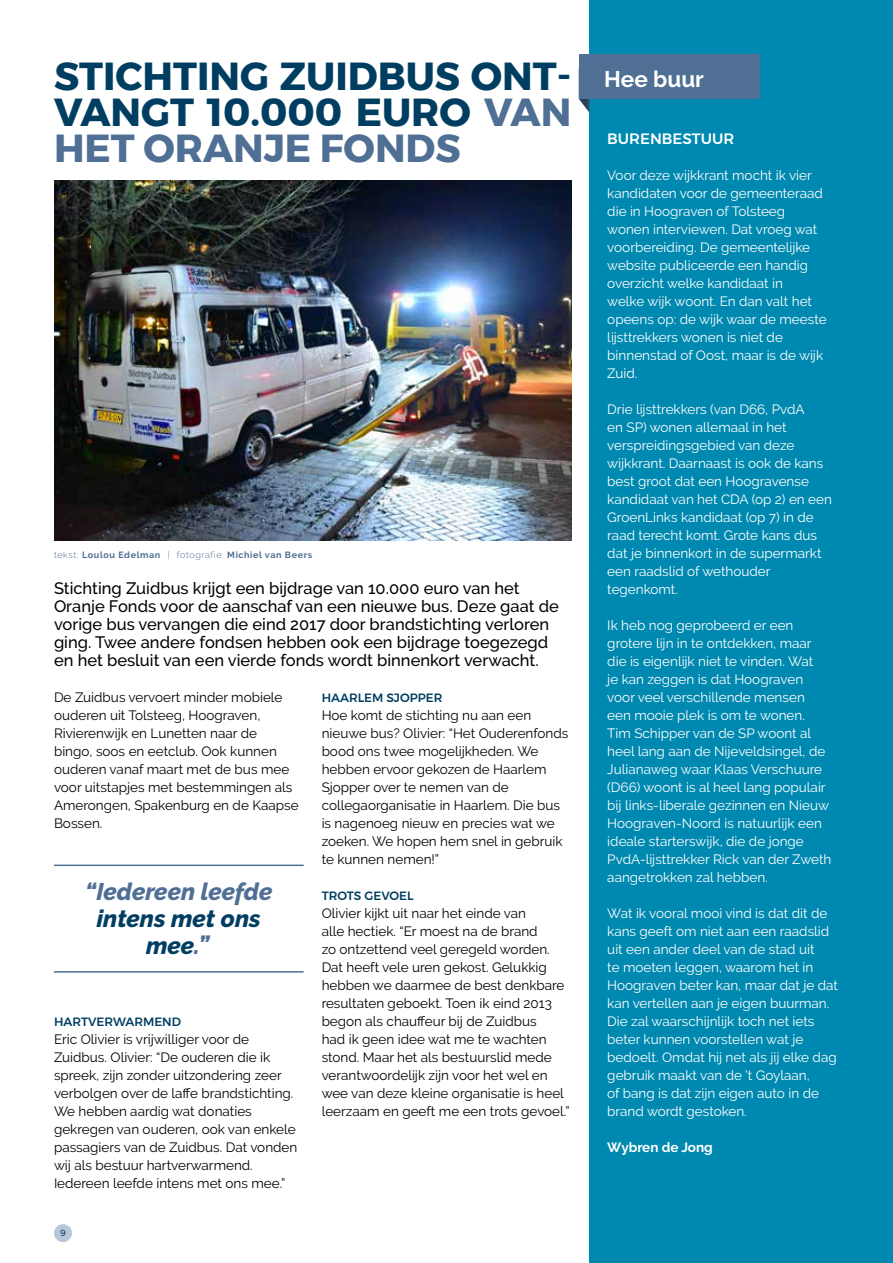
<style>
.page{position:relative;width:893px;height:1263px;background:#fff}
.page>*{position:absolute;margin:0;border:0;box-sizing:border-box;transform-origin:0 0}
.t1{font:700 39px/36px "Montserrat";color:#003e61}
.t2{font:italic 800 24px/27px "Raleway";color:#003e61;text-align:center}
.t3{font:italic 800 24px "Raleway";color:#4f6f94}
.t4{font:500 16.5px/18px "Raleway";color:#000}
.t5{font:500 15px "Montserrat";color:#fff}
.t6{font:13.5px/18px "Raleway";color:#fff}
.t7{font:13.5px/18px "Raleway";color:#000}
.t8{font:700 13.5px "Raleway";color:#fff}
.t9{font:500 12px "Montserrat";color:#003e61}
.t10{font:700 9px "Raleway";letter-spacing:.07em;color:#4f6f94}
.t11{font:9px "Montserrat";color:#003e61}
.s1{font-family:"Raleway";font-size:22.5px;color:#fff}
.s2{color:#4f6f94}
.s3{font-weight:300}
</style>
<div class="page">
<div style="left:589px;top:0;width:304px;height:1263px;background:#0089b0"></div>
<svg style="left:579px;top:99px;width:10px;height:13px"></svg>
<div style="left:579px;top:54px;width:181px;height:45px;background:#4f6f94"></div>
<hr style="left:54px;top:864px;width:250px;height:2px;background:#4f6f94">
<hr style="left:54px;top:971px;width:250px;height:2px;background:#4f6f94">
<img style="left:54px;top:180px;width:517px;height:360px">
<div style="left:54px;top:1224px;width:18px;height:18px;background:#b6c7d9;border-radius:50%"></div>
<h1 class="t1" style="left:54px;top:58px;width:651px">STICHTING ZUIDBUS ONT- <span class="s1">Hee buur<br></span>VANGT 10.000 EURO <span class="s2">VAN<br>HET ORANJE FONDS</span></h1>
<p class="t5" style="left:607px;top:127px;width:128px">BURENBESTUUR</p>
<p class="t6" style="left:607px;top:166px;width:221px">Voor deze wijkkrant mocht ik vier kandidaten voor de gemeenteraad die in Hoograven of Tolsteeg wonen interviewen. Dat vroeg wat voorbereiding. De gemeentelijke website publiceerde een handig overzicht welke kandidaat in<br>welke wijk woont. En dan valt het opeens op: de wijk waar de meeste lijsttrekkers wonen is niet de binnenstad of Oost, maar is de wijk<br>Zuid.</p>
<p class="t6" style="left:607px;top:400px;width:226px">Drie lijsttrekkers (van D66, PvdA<br>en SP) wonen allemaal in het verspreidingsgebied van deze wijkkrant. Daarnaast is ook de kans best groot dat een Hoogravense kandidaat van het CDA (op 2) en een<br>GroenLinks kandidaat (op 7) in de raad terecht komt. Grote kans dus dat je binnenkort in de supermarkt een raadslid of wethouder tegenkomt.</p>
<p class="t6" style="left:607px;top:616px;width:226px">Ik heb nog geprobeerd er een grotere lijn in te ontdekken, maar die is eigenlijk niet te vinden. Wat<br>je kan zeggen is dat Hoograven voor veel verschillende mensen een mooie plek is om te wonen.<br>Tim Schipper van de SP woont al heel lang aan de Nijeveldsingel, de<br>Julianaweg waar Klaas Verschuure (D66) woont is al heel lang populair bij links-liberale gezinnen en Nieuw<br>Hoograven-Noord is natuurlijk een ideale starterswijk, die de jonge<br>PvdA-lijsttrekker Rick van der Zweth aangetrokken zal hebben.</p>
<p class="t6" style="left:607px;top:904px;width:232px">Wat ik vooral mooi vind is dat dit de kans geeft om niet aan een raadslid uit een ander deel van de stad uit<br>te moeten leggen, waarom het in<br>Hoograven beter kan, maar dat je dat kan vertellen aan je eigen buurman.<br>Die zal waarschijnlijk toch net iets beter kunnen voorstellen wat je bedoelt. Omdat hij net als jij elke dag gebruik maakt van de ’t Goylaan,<br>of bang is dat zijn eigen auto in de brand wordt gestoken.</p>
<p class="t8" style="left:607px;top:1139px;width:107px">Wybren de Jong</p>
<p class="t10" style="left:54px;top:550px;width:260px"><span class="s3">tekst:</span> Loulou Edelman <span class="s3">| fotografie:</span> Michiel van Beers</p>
<p class="t4" style="left:54px;top:579px;width:506px">Stichting Zuidbus krijgt een bijdrage van 10.000 euro van het Oranje Fonds voor de aanschaf van een nieuwe bus. Deze gaat de vorige bus vervangen die eind 2017 door brandstichting verloren ging. Twee andere fondsen hebben ook een bijdrage toegezegd en het besluit van een vierde fonds wordt binnenkort verwacht.</p>
<p class="t7" style="left:54px;top:688px;width:246px">De Zuidbus vervoert minder mobiele ouderen uit Tolsteeg, Hoograven,<br>Rivierenwijk en Lunetten naar de bingo, soos en eetclub. Ook kunnen ouderen vanaf maart met de bus mee voor uitstapjes met bestemmingen als<br>Amerongen, Spakenburg en de Kaapse<br>Bossen.</p>
<p class="t9" style="left:322px;top:688px;width:122px">HAARLEM SJOPPER</p>
<p class="t7" style="left:322px;top:706px;width:248px">Hoe komt de stichting nu aan een nieuwe bus? Olivier: “Het Ouderenfonds bood ons twee mogelijkheden. We hebben ervoor gekozen de Haarlem<br>Sjopper over te nemen van de collegaorganisatie in Haarlem. Die bus is nagenoeg nieuw en precies wat we zoeken. We hopen hem snel in gebruik te kunnen nemen!”</p>
<p class="t9" style="left:322px;top:886px;width:94px">TROTS GEVOEL</p>
<p class="t7" style="left:322px;top:904px;width:249px">Olivier kijkt uit naar het einde van<br>alle hectiek. “Er moest na de brand<br>zo ontzettend veel geregeld worden.<br>Dat heeft vele uren gekost. Gelukkig hebben we daarmee de best denkbare resultaten geboekt. Toen ik eind 2013 begon als chauffeur bij de Zuidbus<br>had ik geen idee wat me te wachten stond. Maar het als bestuurslid mede verantwoordelijk zijn voor het wel en wee van deze kleine organisatie is heel leerzaam en geeft me een trots gevoel.”</p>
<h2 class="t3" style="left:85px;top:878px;width:189px">“Iedereen leefde</h2>
<h2 class="t2" style="left:97px;top:905px;width:165px">intens met ons mee<span class="s2">.”</span></h2>
<p class="t9" style="left:54px;top:1012px;width:129px">HARTVERWARMEND</p>
<p class="t7" style="left:54px;top:1030px;width:245px">Eric Olivier is vrijwilliger voor de Zuidbus. Olivier: “De ouderen die ik spreek, zijn zonder uitzondering zeer verbolgen over de laffe brandstichting.<br>We hebben aardig wat donaties gekregen van ouderen, ook van enkele passagiers van de Zuidbus. Dat vonden wij als bestuur hartverwarmend.<br>Iedereen leefde intens met ons mee.”</p>
<p class="t11" style="left:60px;top:1226px;width:7px">9</p>
</div>
